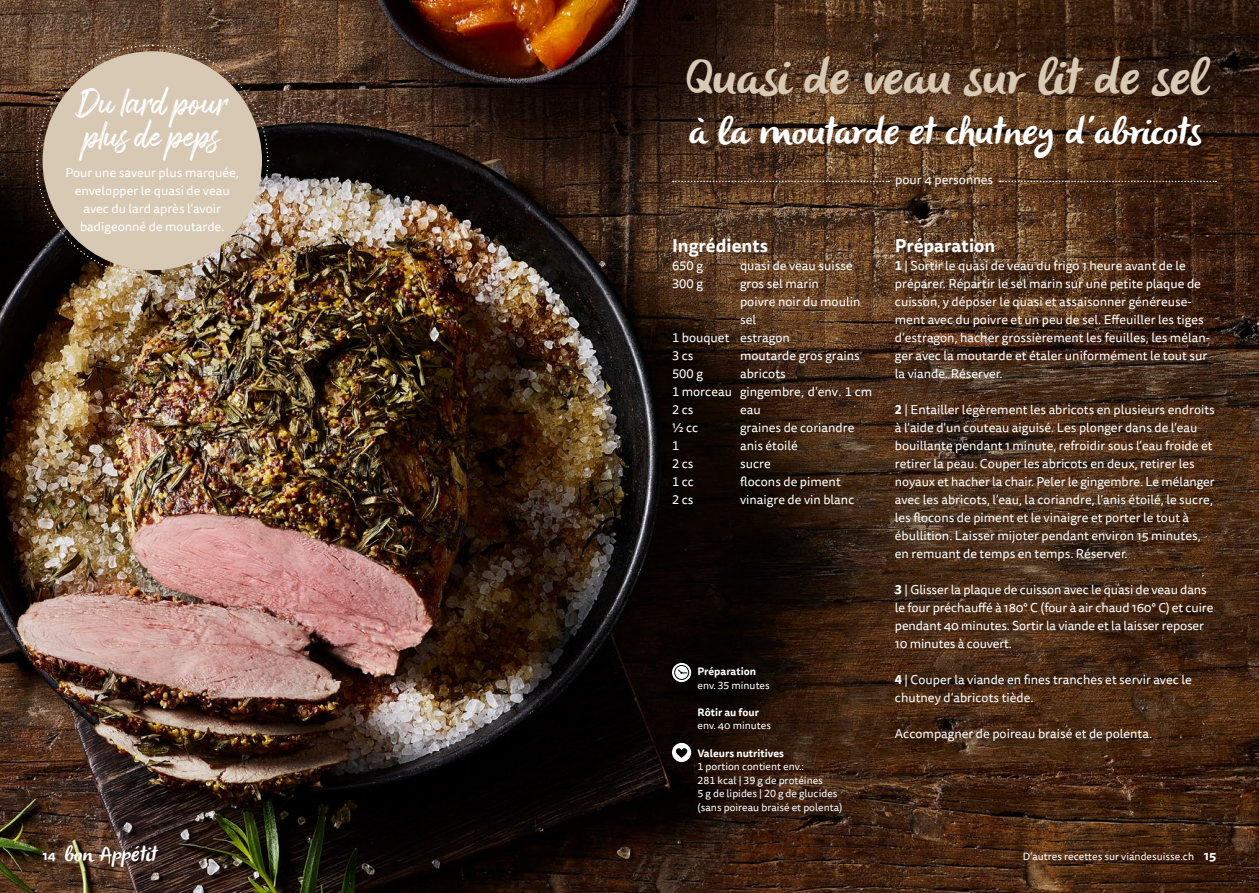
<style>
.page{position:relative;width:1259px;height:893px;background:#fff}
.page>*{position:absolute;margin:0;border:0;box-sizing:border-box;transform-origin:0 0}
.t1{font:italic 49.5px "Olivier";color:#d8c9b5}
.t2{font:italic 37.5px "Olivier";color:#fff}
.t3{font:33px/33px "Arsilon";color:#fff}
.t4{font:italic 21px "Olivier";color:#fff}
.t5{font:700 18px "Tisa Sans OT";color:#fff}
.t6{font:12.75px/18px "Tisa Sans OT";color:#fff}
.t7{font:700 12.75px "Tisa Sans OT";color:#fff}
.t8{font:10.5px/13.5px "Tisa Sans OT";color:#fff}
.t9{font:700 10.5px "Tisa Sans OT";color:#fff}
.s1{font-weight:700}
</style>
<div class="page">
<img style="left:0;top:0;width:1259px;height:893px">
<svg style="left:673px;top:181px;width:216px;height:1px"></svg>
<svg style="left:1000px;top:181px;width:216px;height:1px"></svg>
<svg style="left:672px;top:663px;width:19px;height:19px"></svg>
<div style="left:674px;top:665px;width:15px;height:15px;border:1px solid #000;border-radius:50%"></div>
<svg style="left:677px;top:669px;width:10px;height:5px"></svg>
<div style="left:672px;top:743px;width:19px;height:19px;background:#fff;border-radius:50%"></div>
<svg style="left:676px;top:748px;width:11px;height:10px"></svg>
<svg style="left:35px;top:44px;width:234px;height:233px;background:#b2a28f"></svg>
<h3 class="t3" style="left:75px;top:85px;width:156px">Du lard pour plus de peps</h3>
<p class="t6" style="left:66px;top:164px;width:175px;text-align:center">Pour une saveur plus marquée, envelopper le quasi de veau avec du lard après l’avoir badigeonné de moutarde.</p>
<h1 class="t1" style="left:683px;top:50px;width:524px">Quasi deveau surlitdesel</h1>
<h2 class="t2" style="left:688px;top:110px;width:523px">à la moutardeetchutney d’abricots</h2>
<h3 class="t5" style="left:672px;top:234px;width:98px">Ingrédients</h3>
<p class="t6" style="left:672px;top:257px;width:32px">650 g</p>
<p class="t6" style="left:740px;top:257px;width:114px">quasi de veau suisse</p>
<p class="t6" style="left:672px;top:275px;width:32px">300 g</p>
<p class="t6" style="left:740px;top:275px;width:80px">gros sel marin</p>
<p class="t6" style="left:740px;top:293px;width:122px">poivre noir du moulin</p>
<p class="t6" style="left:740px;top:311px;width:18px">sel</p>
<p class="t6" style="left:672px;top:329px;width:119px">1 bouquet estragon</p>
<p class="t6" style="left:672px;top:347px;width:23px">3 cs</p>
<p class="t6" style="left:740px;top:347px;width:121px">moutarde gros grains</p>
<p class="t6" style="left:672px;top:365px;width:32px">500 g</p>
<p class="t6" style="left:672px;top:365px;width:202px;text-indent:68px">abricots<br>1 morceau gingembre, d’env. 1 cm<br>2 cs</p>
<p class="t6" style="left:740px;top:401px;width:22px">eau</p>
<p class="t6" style="left:672px;top:419px;width:28px">½ cc</p>
<p class="t6" style="left:740px;top:419px;width:116px">graines de coriandre</p>
<p class="t6" style="left:672px;top:437px;width:9px">1</p>
<p class="t6" style="left:740px;top:437px;width:59px">anis étoilé</p>
<p class="t6" style="left:672px;top:455px;width:23px">2 cs</p>
<p class="t6" style="left:740px;top:455px;width:32px">sucre</p>
<p class="t6" style="left:672px;top:473px;width:24px">1 cc</p>
<p class="t6" style="left:740px;top:473px;width:102px">flocons de piment</p>
<p class="t6" style="left:672px;top:491px;width:23px">2 cs</p>
<p class="t6" style="left:740px;top:491px;width:116px">vinaigre de vin blanc</p>
<p class="t9" style="left:697px;top:665px;width:60px">Préparation</p>
<p class="t8" style="left:697px;top:679px;width:74px">env. 35 minutes</p>
<p class="t9" style="left:697px;top:706px;width:63px">Rôtir au four</p>
<p class="t8" style="left:697px;top:720px;width:75px">env. 40 minutes</p>
<p class="t9" style="left:697px;top:746px;width:88px">Valeurs nutritives</p>
<p class="t8" style="left:697px;top:760px;width:146px">1 portion contient env.:<br>281 kcal | 39 g de protéines<br>5 g de lipides | 20 g de glucides (sans poireau braisé et polenta)</p>
<p class="t6" style="left:895px;top:172px;width:99px">pour 4 personnes</p>
<h3 class="t5" style="left:895px;top:234px;width:102px">Préparation</h3>
<p class="t6" style="left:895px;top:257px;width:317px"><span class="s1">1</span> | Sortir le quasi de veau du frigo 1 heure avant de le préparer. Répartir le sel marin sur une petite plaque de cuisson, y déposer le quasi et assaisonner généreuse&shy;ment avec du poivre et un peu de sel. Effeuiller les tiges d’estragon, hacher grossièrement les feuilles, les mélan&shy;ger avec la moutarde et étaler uniformément le tout sur la viande. Réserver.</p>
<p class="t6" style="left:895px;top:401px;width:321px"><span class="s1">2</span> | Entailler légèrement les abricots en plusieurs endroits à l’aide d'un couteau aiguisé. Les plonger dans de l’eau bouillante pendant 1 minute, refroidir sous l’eau froide et retirer la peau. Couper les abricots en deux, retirer les noyaux et hacher la chair. Peler le gingembre. Le mélanger avec les abricots, l’eau, la coriandre, l’anis étoilé, le sucre, les flocons de piment et le vinaigre et porter le tout à ébullition. Laisser mijoter pendant environ 15 minutes, en remuant de temps en temps. Réserver.</p>
<p class="t6" style="left:895px;top:581px;width:320px"><span class="s1">3</span> | Glisser la plaque de cuisson avec le quasi de veau dans le four préchauffé à 180° C (four à air chaud 160° C) et cuire pendant 40 minutes. Sortir la viande et la laisser reposer 10 minutes à couvert.</p>
<p class="t6" style="left:895px;top:671px;width:298px"><span class="s1">4</span> | Couper la viande en fines tranches et servir avec le chutney d’abricots tiède.</p>
<p class="t6" style="left:895px;top:725px;width:259px">Accompagner de poireau braisé et de polenta.</p>
<h3 class="t4" style="left:64px;top:842px;width:99px">bon Appétit</h3>
<p class="t8" style="left:1023px;top:850px;width:173px">D’autres recettes sur viandesuisse.ch</p>
<p class="t7" style="left:43px;top:847px;width:15px">14</p>
<p class="t7" style="left:1204px;top:847px;width:14px">15</p>
</div>
